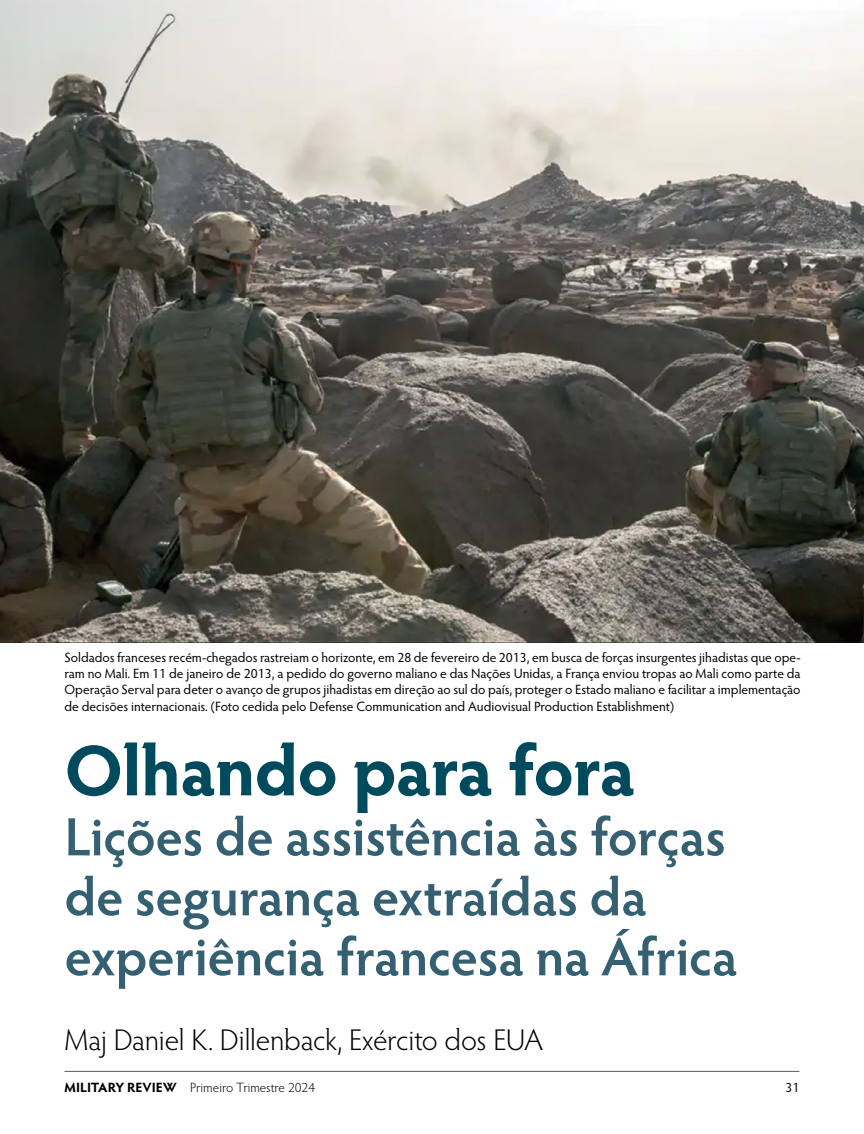
<style>
.page{position:relative;width:864px;height:1134px;background:#fff}
.page>*{position:absolute;margin:0;border:0;box-sizing:border-box;transform-origin:0 0}
.t1{font:700 72px "Hypatia Sans Pro";letter-spacing:-.01em;color:#004a5d}
.sub-title{font:600 54px/60px "Hypatia Sans Pro";letter-spacing:-.005em;color:#356072}
.author{font:300 30px "Hypatia Sans Pro";letter-spacing:-.01em;color:#000}
.cutline{font:13.5px/16.5px "Hypatia Sans Pro";color:#000;text-align:justify}
.t2{font:300 13.5px "Hypatia Sans Pro";color:#000}
.s1{font-weight:700}
</style>
<div class="page">
<hr style="left:65px;top:1071px;width:734px;height:1px;background:#58595b">
<img style="left:0;top:0;width:864px;height:643px">
<p class="cutline" style="left:64px;top:648px;width:738px">Soldados franceses recém-chegados rastreiam o horizonte, em 28 de fevereiro de 2013, em busca de forças insurgentes jihadistas que ope&shy;ram no Mali. Em 11 de janeiro de 2013, a pedido do governo maliano e das Nações Unidas, a França enviou tropas ao Mali como parte da Operação Serval para deter o avanço de grupos jihadistas em direção ao sul do país, proteger o Estado maliano e facilitar a implementação de decisões internacionais. (Foto cedida pelo Defense Communication and Audiovisual Production Establishment)</p>
<h1 class="t1" style="left:64px;top:720px;width:572px">Olhando para fora</h1>
<p class="sub-title" style="left:64px;top:805px;width:675px">Lições de assistência às forças de segurança extraídas da experiência francesa na África</p>
<p class="author" style="left:64px;top:1020px;width:480px">Maj Daniel K. Dillenback, Exército dos EUA</p>
<p class="t2" style="left:64px;top:1079px;width:252px"><span class="s1">MILITARY REVIEW</span> Primeiro Trimestre 2024</p>
<p class="cutline" style="left:786px;top:1079px;width:15px">31</p>
</div>
